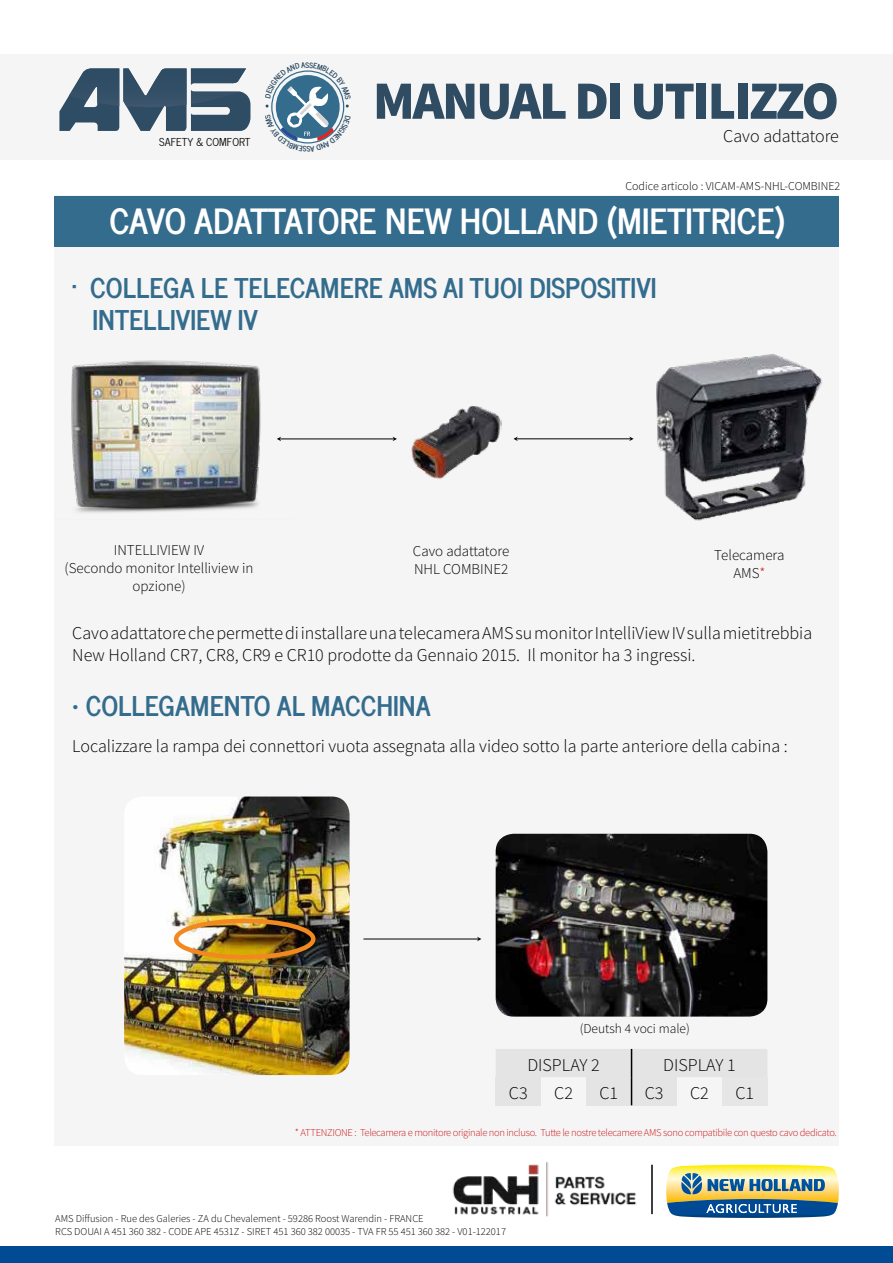
<style>
.page{position:relative;width:893px;height:1263px;background:#fff}
.page>*{position:absolute;margin:0;border:0;box-sizing:border-box;transform-origin:0 0}
.t1{font:900 54px "Mada";letter-spacing:-.04em;color:#2f4c63}
.t2{font:700 34.5px "News Cycle";color:#fff}
.t3{font:700 27px/32.4px "News Cycle";color:#346c8d}
.t4{font:300 18px/21.6px "Mada";color:#000}
.t5{font:300 15px/18px "Mada";color:#000;text-align:center}
.t6{font:300 13.5px "Mada";color:#000}
.t7{font:300 12px "Mada";color:#000}
.t8{font:10.8px "News Cycle";color:#010202}
.t9{font:300 10.5px/12.6px "Mada";color:#000}
.t10{font:300 10.5px "Mada";letter-spacing:-.03em;color:#cd171a}
.s1{color:#cd171a}
</style>
<div class="page">
<div style="left:0;top:54px;width:893px;height:106px;background:#f5f5f5"></div>
<svg style="left:59px;top:68px;width:191px;height:63px"></svg>
<img style="left:69px;top:68px;width:50px;height:38px">
<img style="left:452px;top:1162px;width:185px;height:55px">
<svg style="left:666px;top:1165px;width:173px;height:53px;background:#97a88c"></svg>
<hr style="left:651px;top:1165px;width:2px;height:49px;background:#000">
<div style="left:0;top:1247px;width:893px;height:16px;background:#014a94"></div>
<div style="left:55px;top:196px;width:784px;height:950px;background:#f5f5f5"></div>
<div style="left:55px;top:196px;width:784px;height:50px;background:#346c8d"></div>
<img style="left:71px;top:360px;width:221px;height:153px">
<img style="left:656px;top:354px;width:167px;height:167px">
<hr style="left:279px;top:439px;width:115px;height:1px;background:#000">
<svg style="left:277px;top:437px;width:4px;height:4px"></svg>
<svg style="left:392px;top:437px;width:5px;height:4px"></svg>
<hr style="left:363px;top:939px;width:116px;height:1px;background:#000">
<svg style="left:477px;top:937px;width:4px;height:4px"></svg>
<hr style="left:516px;top:438px;width:115px;height:1px;background:#000">
<svg style="left:513px;top:436px;width:5px;height:5px"></svg>
<svg style="left:629px;top:436px;width:5px;height:5px"></svg>
<img style="left:411px;top:406px;width:91px;height:73px">
<img style="left:496px;top:834px;width:271px;height:182px">
<svg style="left:496px;top:1049px;width:271px;height:56px"></svg>
<img style="left:124px;top:796px;width:226px;height:279px">
<div style="left:174px;top:918px;width:142px;height:41px;border:4px solid #f18820;border-radius:50%"></div>
<svg style="left:265px;top:70px;width:84px;height:74px"></svg>
<p class="t8" style="left:159px;top:133px;width:93px">SAFETY &amp; COMFORT</p>
<h1 class="t1" style="left:373px;top:69px;width:468px">MANUAL DI UTILIZZO</h1>
<p class="t4" style="left:723px;top:126px;width:117px">Cavo adattatore</p>
<p class="t7" style="left:625px;top:179px;width:216px">Codice articolo : VICAM-AMS-NHL-COMBINE2</p>
<h2 class="t2" style="left:109px;top:190px;width:677px">CAVO ADATTATORE NEW HOLLAND (MIETITRICE)</h2>
<h3 class="t3" style="left:93px;top:269px;width:566px;text-indent:-20px">· COLLEGA LE TELECAMERE AMS AI TUOI DISPOSITIVI<br>INTELLIVIEW IV</h3>
<p class="t5" style="left:65px;top:541px;width:190px">INTELLIVIEW IV<br>(Secondo monitor Intelliview in opzione)</p>
<p class="t5" style="left:413px;top:542px;width:98px;text-align:left">Cavo adattatore<br>NHL COMBINE2</p>
<p class="t5" style="left:714px;top:547px;width:72px">Telecamera<br>AMS<span class="s1">*</span></p>
<p class="t4" style="left:72px;top:623px;width:741px">Cavo adattatore che permette di installare una telecamera AMS su monitor IntelliView IV sulla mietitrebbia<br>New Holland CR7, CR8, CR9 e CR10 prodotte da Gennaio 2015. Il monitor ha 3 ingressi.</p>
<h3 class="t3" style="left:72px;top:688px;width:360px">• COLLEGAMENTO AL MACCHINA</h3>
<p class="t4" style="left:72px;top:736px;width:717px">Localizzare la rampa dei connettori vuota assegnata alla video sotto la parte anteriore della cabina :</p>
<p class="t6" style="left:580px;top:1022px;width:112px">(Deutsh 4 voci male)</p>
<p class="t4" style="left:527px;top:1055px;width:74px">DISPLAY 2</p>
<p class="t4" style="left:663px;top:1055px;width:74px">DISPLAY 1</p>
<p class="t4" style="left:509px;top:1083px;width:20px">C3</p>
<p class="t4" style="left:554px;top:1083px;width:20px">C2</p>
<p class="t4" style="left:599px;top:1083px;width:20px">C1</p>
<p class="t4" style="left:645px;top:1083px;width:20px">C3</p>
<p class="t4" style="left:690px;top:1083px;width:20px">C2</p>
<p class="t4" style="left:735px;top:1083px;width:20px">C1</p>
<p class="t10" style="left:295px;top:1127px;width:543px">* ATTENZIONE : Telecamera e monitore originale non incluso. Tutte le nostre telecamere AMS sono compatibile con questo cavo dedicato.</p>
<p class="t9" style="left:55px;top:1213px;width:452px">AMS Diffusion - Rue des Galeries - ZA du Chevalement - 59286 Roost Warendin - FRANCE<br>RCS DOUAI A 451 360 382 - CODE APE 4531Z - SIRET 451 360 382 00035 - TVA FR 55 451 360 382 - V01-122017</p>
</div>
